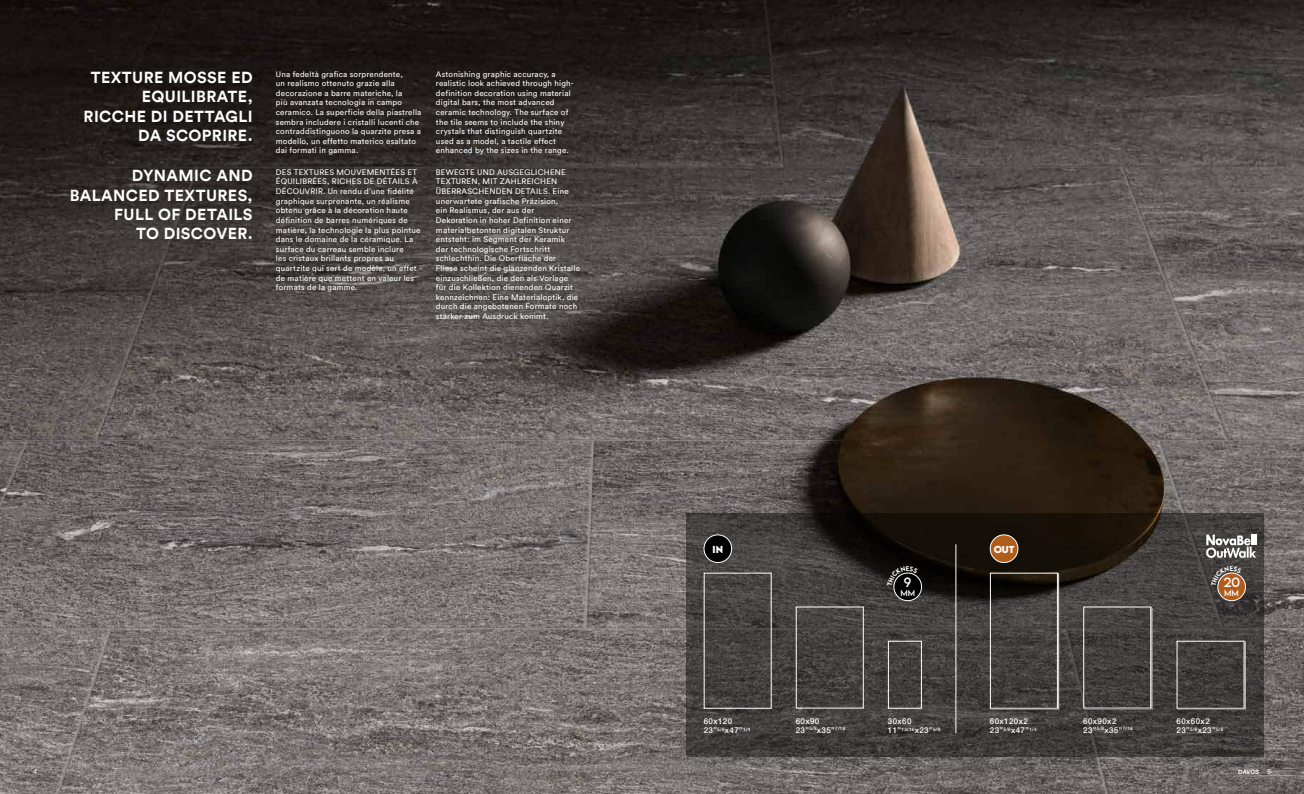
<style>
.page{position:relative;width:1304px;height:794px;background:#fff}
.page>*{position:absolute;margin:0;border:0;box-sizing:border-box;transform-origin:0 0}
.t1{font:700 16px/19.2px "Circular";letter-spacing:.025em;color:#fff;text-align:right}
.t2{font:8px/9.6px "Circular";letter-spacing:.025em;color:#fff}
.t3{font:500 8px/9.6px "Helvetica Neue LT Com";letter-spacing:.05em;color:#fff}
.t4{font:7px "Helvetica Neue LT Std";color:#fff}
.t5{font:700 6px "Helvetica Neue LT Std";letter-spacing:.01em;color:#fff}
.t6{font:5.9px "LEMONMILK";color:#fff}
.t7{font:500 4.7px "Helvetica Neue LT Com";color:#fff}
.t8{font:700 4.4px "LEMONMILK";color:#fff}
.t9{font:3.9px "LEMONMILK";color:#fff}
.s1{font-size:8px}
.s2{font-weight:400;font-size:7px}
</style>
<div class="page">
<img style="left:0;top:0;width:1304px;height:794px">
<svg style="left:686px;top:514px;width:577px;height:243px;background:#3b3736"></svg>
<div style="left:888px;top:640px;width:34px;height:69px;border:1px solid #fff"></div>
<div style="left:704px;top:572px;width:68px;height:136px;border:1px solid #fff"></div>
<div style="left:796px;top:606px;width:68px;height:102px;border:1px solid #fff"></div>
<div style="left:894px;top:573px;width:28px;height:27px;background:#000;border-radius:50%"></div>
<div style="left:894px;top:572px;width:28px;height:29px;border:1px solid #fff;border-radius:50%"></div>
<div style="left:704px;top:535px;width:28px;height:27px;background:#000;border-radius:50%"></div>
<div style="left:704px;top:534px;width:28px;height:29px;border:1px solid #fff;border-radius:50%"></div>
<div style="left:990px;top:535px;width:28px;height:27px;background:#b05c1b;border-radius:50%"></div>
<div style="left:990px;top:534px;width:28px;height:29px;border:1px solid #fff;border-radius:50%"></div>
<svg style="left:1176px;top:640px;width:70px;height:70px;background:#4c4848"></svg>
<svg style="left:990px;top:572px;width:69px;height:138px;background:#454240"></svg>
<svg style="left:1083px;top:606px;width:69px;height:104px;background:#4b4848"></svg>
<hr style="left:956px;top:544px;width:1px;height:189px;background:#fff">
<svg style="left:1206px;top:534px;width:50px;height:24px"></svg>
<div style="left:1218px;top:573px;width:27px;height:27px;background:#b05c1b;border-radius:50%"></div>
<div style="left:1217px;top:572px;width:29px;height:29px;border:1px solid #fff;border-radius:50%"></div>
<svg style="left:887px;top:566px;width:31px;height:19px"></svg>
<svg style="left:1211px;top:566px;width:31px;height:19px"></svg>
<h1 class="t1" style="left:84px;top:68px;width:171px">TEXTURE MOSSE ED<br>EQUILIBRATE,<br>RICCHE DI DETTAGLI<br>DA SCOPRIRE.</h1>
<p class="t2" style="left:276px;top:69px;width:147px">Una fedeltà grafica sorprendente,<br>un realismo ottenuto grazie alla decorazione a barre materiche, la<br>più avanzata tecnologia in campo ceramico. La superficie della piastrella sembra includere i cristalli lucenti che contraddistinguono la quarzite presa a modello, un effetto materico esaltato dai formati in gamma.</p>
<p class="t2" style="left:436px;top:69px;width:139px">Astonishing graphic accuracy, a realistic look achieved through high&shy;definition decoration using material digital bars, the most advanced ceramic technology. The surface of the tile seems to include the shiny crystals that distinguish quartzite used as a model, a tactile effect enhanced by the sizes in the range.</p>
<h1 class="t1" style="left:70px;top:166px;width:184px">DYNAMIC AND<br>BALANCED TEXTURES,<br>FULL OF DETAILS<br>TO DISCOVER.</h1>
<p class="t2" style="left:276px;top:167px;width:146px">DES TEXTURES MOUVEMENTÉES ET ÉQUILIBRÉES, RICHES DE DÉTAILS À DÉCOUVRIR. Un rendu d’une fidélité graphique surprenante, un réalisme obtenu grâce à la décoration haute définition de barres numériques de matière, la technologie la plus pointue dans le domaine de la céramique. La surface du carreau semble inclure<br>les cristaux brillants propres au quartzite qui sert de modèle, un effet de matière que mettent en valeur les formats de la gamme.</p>
<p class="t2" style="left:436px;top:167px;width:146px">BEWEGTE UND AUSGEGLICHENE TEXTUREN, MIT ZAHLREICHEN ÜBERRASCHENDEN DETAILS. Eine unerwartete grafische Präzision,<br>ein Realismus, der aus der<br>Dekoration in hoher Definition einer materialbetonten digitalen Struktur entsteht: im Segment der Keramik<br>der technologische Fortschritt schlechthin. Die Oberfläche der<br>Fliese scheint die glänzenden Kristalle einzuschließen, die den als Vorlage für die Kollektion dienenden Quarzit kennzeichnen: Eine Materialoptik, die durch die angebotenen Formate noch stärker zum Ausdruck kommt.</p>
<p class="t4" style="left:33px;top:768px;width:5px">4</p>
<p class="t8" style="left:713px;top:548px;width:12px">IN</p>
<p class="t8" style="left:994px;top:548px;width:22px">OUT</p>
<p class="t6" style="left:904px;top:581px;width:9px">9</p>
<p class="t9" style="left:900px;top:592px;width:16px">MM</p>
<p class="t6" style="left:1223px;top:581px;width:18px">20</p>
<p class="t9" style="left:1224px;top:592px;width:16px">MM</p>
<p class="t3" style="left:704px;top:716px;width:48px">60x120<br>23”<sup>5/8</sup>x47”<sup>1/4</sup></p>
<p class="t3" style="left:796px;top:716px;width:51px">60x90<br>23”<sup>5/8</sup>x35”<sup>7/16</sup></p>
<p class="t3" style="left:888px;top:716px;width:25px">30x60</p>
<p class="t7" style="left:888px;top:726px;width:54px"><span class="s1">11”</span>13/16<span class="s1">x23”</span>5/8</p>
<p class="t3" style="left:990px;top:716px;width:48px">60x120x2<br>23”<sup>5/8</sup>x47”<sup>1/4</sup></p>
<p class="t3" style="left:1083px;top:716px;width:51px">60x90x2<br>23”<sup>5/8</sup>x35”<sup>7/16</sup></p>
<p class="t3" style="left:1176px;top:716px;width:48px">60x60x2<br>23”<sup>5/8</sup>x23”<sup>5/8</sup></p>
<p class="t5" style="left:1238px;top:768px;width:34px">DAVOS <span class="s2">5</span></p>
</div>
